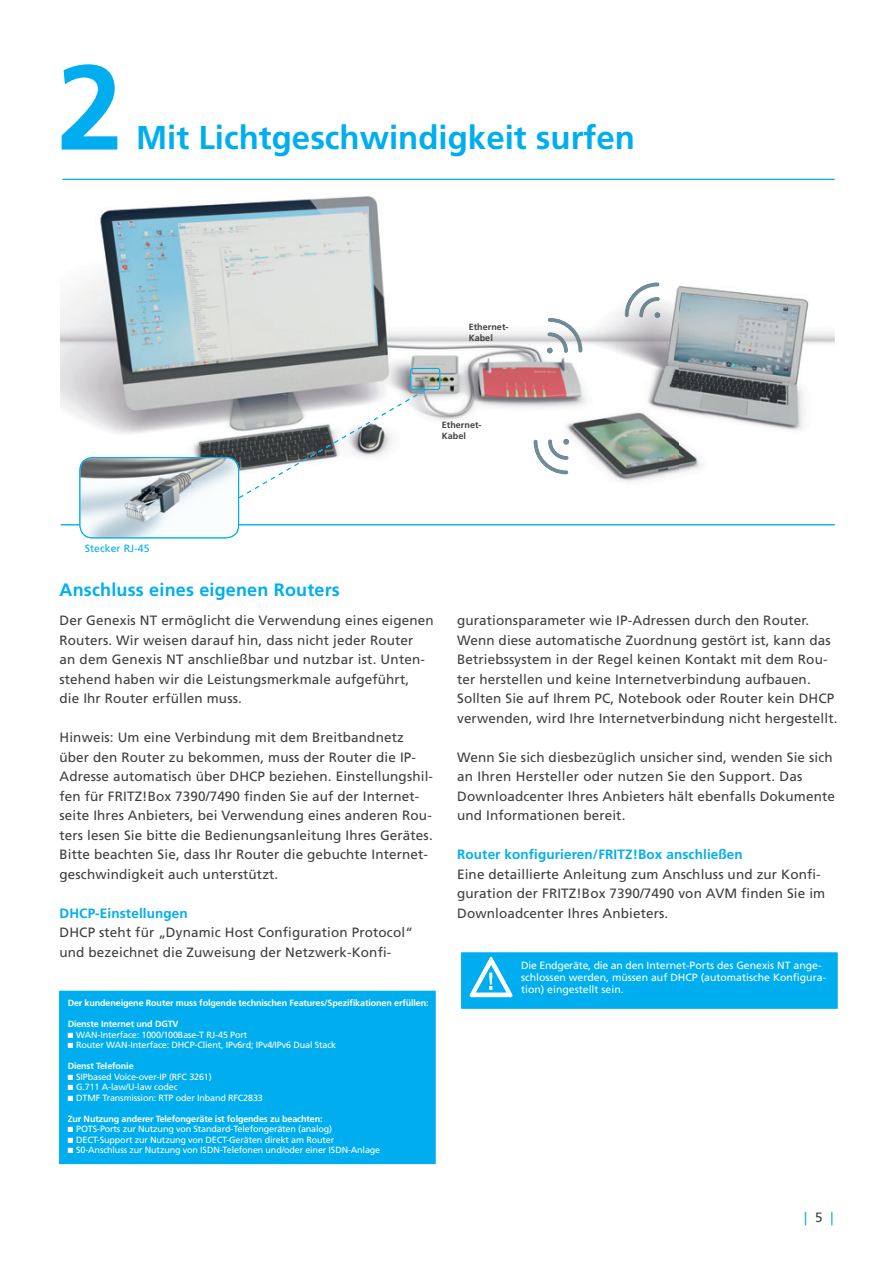
<style>
.page{position:relative;width:893px;height:1263px;background:#fff}
.page>*{position:absolute;margin:0;border:0;box-sizing:border-box;transform-origin:0 0}
.t1{font:700 120px "Frutiger LT Std";color:#00aeef}
.t2{font:700 33px "Frutiger LT Std";color:#00aeef}
.t3{font:700 18px "Frutiger LT Std";letter-spacing:.01em;color:#00aeef}
.t4{font:13.5px/19.5px "Frutiger LT Std";letter-spacing:.01em;color:#3f3f40}
.t5{font:700 13.5px "Frutiger LT Std";letter-spacing:.01em;color:#00aeef}
.t6{font:13.5px "Frutiger LT Std";color:#00aeef}
.t7{font:10.5px/12px "Frutiger LT Std";color:#fff}
.t8{font:10.5px "Frutiger LT Std";letter-spacing:.005em;color:#00aeef}
.t9{font:9px "Frutiger LT Std";letter-spacing:-.015em;color:#fff}
.t10{font:700 9px "Frutiger LT Std";letter-spacing:-.015em;color:#fff}
.t11{font:700 9px/10.5px "Frutiger LT Std";color:#3f3f40}
.s1{color:#3f3f40}
</style>
<div class="page">
<div style="left:59px;top:991px;width:376px;height:173px;background:#00aeef"></div>
<div style="left:68px;top:999px;width:360px;height:9px;background:#00aeef"></div>
<div style="left:68px;top:1020px;width:111px;height:7px;background:#00aeef"></div>
<svg style="left:68px;top:1032px;width:5px;height:5px"></svg>
<div style="left:73px;top:1031px;width:174px;height:7px;background:#00aeef"></div>
<svg style="left:68px;top:1043px;width:5px;height:5px"></svg>
<div style="left:73px;top:1041px;width:263px;height:8px;background:#00aeef"></div>
<div style="left:68px;top:1062px;width:65px;height:7px;background:#00aeef"></div>
<svg style="left:68px;top:1074px;width:5px;height:5px"></svg>
<div style="left:73px;top:1073px;width:138px;height:8px;background:#00aeef"></div>
<div style="left:73px;top:1083px;width:104px;height:7px;background:#00aeef"></div>
<svg style="left:68px;top:1085px;width:5px;height:15px"></svg>
<div style="left:73px;top:1094px;width:189px;height:7px;background:#00aeef"></div>
<div style="left:68px;top:1115px;width:254px;height:8px;background:#00aeef"></div>
<div style="left:73px;top:1125px;width:259px;height:9px;background:#00aeef"></div>
<svg style="left:68px;top:1127px;width:5px;height:15px"></svg>
<div style="left:73px;top:1136px;width:261px;height:8px;background:#00aeef"></div>
<svg style="left:68px;top:1148px;width:5px;height:5px"></svg>
<div style="left:73px;top:1146px;width:307px;height:9px;background:#00aeef"></div>
<svg style="left:461px;top:952px;width:376px;height:56px"></svg>
<div style="left:522px;top:961px;width:299px;height:10px;background:#00aeef"></div>
<div style="left:521px;top:973px;width:305px;height:10px;background:#00aeef"></div>
<div style="left:521px;top:985px;width:102px;height:10px;background:#00aeef"></div>
<img style="left:60px;top:196px;width:775px;height:211px">
<hr style="left:62px;top:179px;width:773px;height:1px;background:#00aeef">
<img style="left:470px;top:323px;width:38px;height:7px">
<img style="left:470px;top:334px;width:22px;height:7px">
<svg style="left:547px;top:318px;width:35px;height:36px"></svg>
<svg style="left:61px;top:368px;width:774px;height:170px"></svg>
<svg style="left:625px;top:283px;width:35px;height:35px"></svg>
<h1 class="t1" style="left:57px;top:60px;width:68px">2</h1>
<h2 class="t2" style="left:136px;top:124px;width:500px">Mit Lichtgeschwindigkeit surfen</h2>
<p class="t11" style="left:469px;top:322px;width:41px">Ethernet-<br>Kabel</p>
<p class="t11" style="left:442px;top:421px;width:41px">Ethernet-<br>Kabel</p>
<p class="t8" style="left:85px;top:544px;width:66px">Stecker RJ-45</p>
<h3 class="t3" style="left:60px;top:582px;width:282px">Anschluss eines eigenen Routers</h3>
<p class="t4" style="left:60px;top:612px;width:376px">Der Genexis NT ermöglicht die Verwendung eines eigenen Routers. Wir weisen darauf hin, dass nicht jeder Router<br>an dem Genexis NT anschließbar und nutzbar ist. Unten&shy;stehend haben wir die Leistungsmerkmale aufgeführt,<br>die Ihr Router erfüllen muss.</p>
<p class="t4" style="left:60px;top:729px;width:375px">Hinweis: Um eine Verbindung mit dem Breitbandnetz über den Router zu bekommen, muss der Router die IP-Adresse automatisch über DHCP beziehen. Einstellungshil&shy;fen für FRITZ!Box 7390/7490 finden Sie auf der Internet&shy;seite Ihres Anbieters, bei Verwendung eines anderen Rou&shy;ters lesen Sie bitte die Bedienungsanleitung Ihres Gerätes.<br>Bitte beachten Sie, dass Ihr Router die gebuchte Internet&shy;geschwindigkeit auch unterstützt.</p>
<p class="t5" style="left:60px;top:908px;width:130px">DHCP-Einstellungen</p>
<p class="t4" style="left:60px;top:924px;width:355px">DHCP steht für „Dynamic Host Configuration Protocol“ und bezeichnet die Zuweisung der Netzwerk-Konfi-</p>
<p class="t10" style="left:68px;top:999px;width:362px">Der kundeneigene Router muss folgende technischen Features/Spezifikationen erfüllen:</p>
<p class="t10" style="left:68px;top:1020px;width:112px">Dienste Internet und DGTV</p>
<p class="t9" style="left:68px;top:1031px;width:181px">■ WAN-Interface: 1000/100Base-T RJ-45 Port</p>
<p class="t9" style="left:68px;top:1041px;width:270px">■ Router WAN-Interface: DHCP-Client, IPv6rd; IPv4/IPv6 Dual Stack</p>
<p class="t10" style="left:68px;top:1062px;width:67px">Dienst Telefonie</p>
<p class="t9" style="left:68px;top:1073px;width:146px">■ SIPbased Voice-over-IP (RFC 3261)</p>
<p class="t9" style="left:68px;top:1083px;width:112px">■ G.711 A-law/U-law codec</p>
<p class="t9" style="left:68px;top:1094px;width:197px">■ DTMF Transmission: RTP oder Inband RFC2833</p>
<p class="t10" style="left:68px;top:1115px;width:256px">Zur Nutzung anderer Telefongeräte ist folgendes zu beachten:</p>
<p class="t9" style="left:68px;top:1125px;width:266px">■ POTS-Ports zur Nutzung von Standard-Telefongeräten (analog)</p>
<p class="t9" style="left:68px;top:1136px;width:268px">■ DECT-Support zur Nutzung von DECT-Geräten direkt am Router</p>
<p class="t9" style="left:68px;top:1146px;width:314px">■ S0-Anschluss zur Nutzung von ISDN-Telefonen und/oder einer ISDN-Anlage</p>
<p class="t4" style="left:457px;top:612px;width:382px">gura tionsparameter wie IP-Adressen durch den Router.<br>Wenn diese automatische Zuordnung gestört ist, kann das Betriebssystem in der Regel keinen Kontakt mit dem Rou&shy;ter herstellen und keine Internetverbindung aufbauen.<br>Sollten Sie auf Ihrem PC, Notebook oder Router kein DHCP verwenden, wird Ihre Internetverbindung nicht hergestellt.</p>
<p class="t4" style="left:457px;top:748px;width:379px">Wenn Sie sich diesbezüglich unsicher sind, wenden Sie sich an Ihren Hersteller oder nutzen Sie den Support. Das Download center Ihres Anbieters hält ebenfalls Dokumente und Informa tionen bereit.</p>
<p class="t5" style="left:457px;top:849px;width:287px">Router konfigurieren/FRITZ!Box anschließen</p>
<p class="t4" style="left:457px;top:865px;width:370px">Eine detaillierte Anleitung zum Anschluss und zur Konfi&shy;guration der FRITZ!Box 7390/7490 von AVM finden Sie im<br>Downloadcenter Ihres Anbieters.</p>
<p class="t7" style="left:521px;top:960px;width:307px">Die Endgeräte, die an den Internet-Ports des Genexis NT ange&shy;schlossen werden, müssen auf DHCP (automatische Konfigura&shy;tion) eingestellt sein.</p>
<p class="t6" style="left:804px;top:1212px;width:31px">| <span class="s1">5</span> |</p>
</div>
